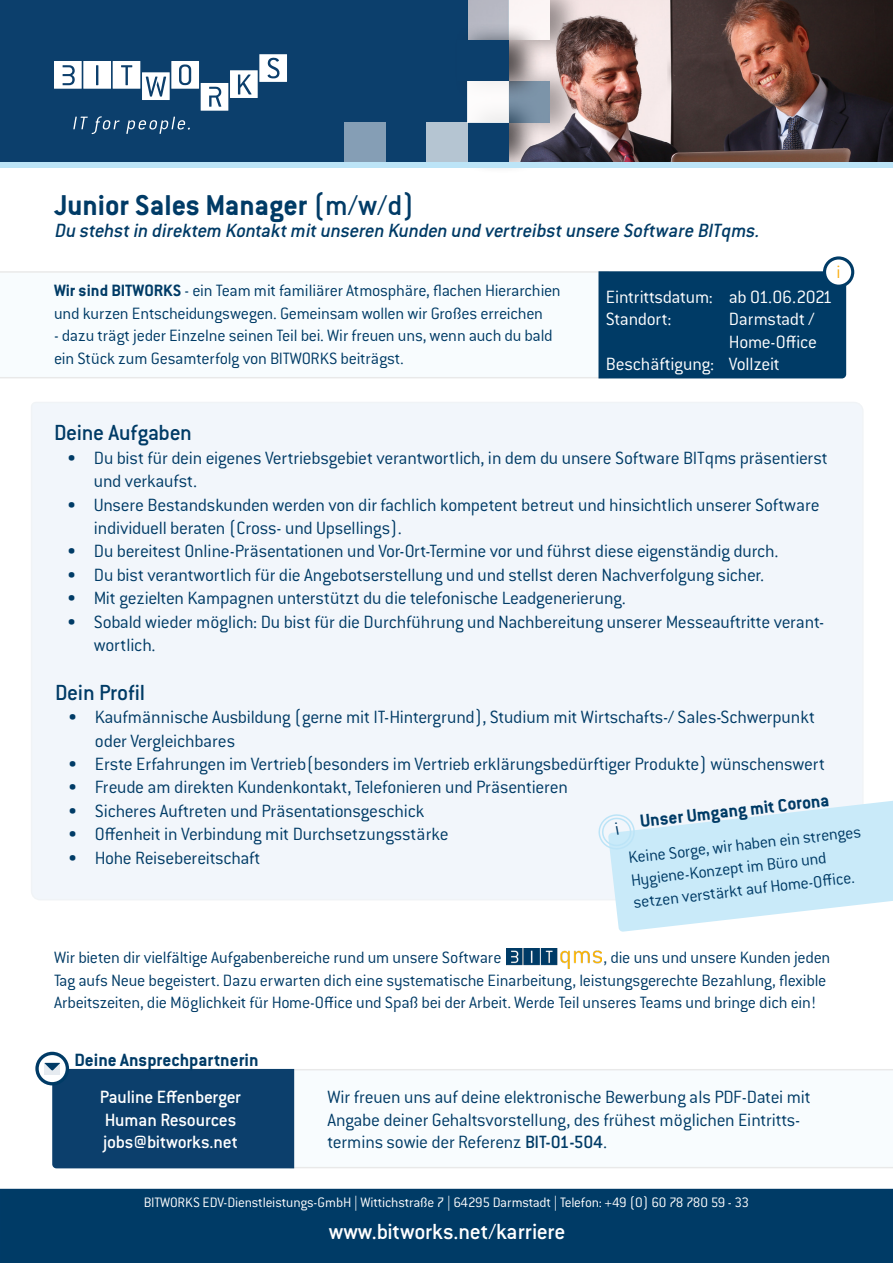
<style>
.page{position:relative;width:893px;height:1263px;background:#fff}
.page>*{position:absolute;margin:0;border:0;box-sizing:border-box;transform-origin:0 0}
.t1{font:700 31.5px "Conduit ITC Std";color:#003b66}
.t2{font:500 24px "Conduit ITC Std";color:#fff}
.t3{font:500 24px "Conduit ITC Std";letter-spacing:-.015em;color:#003b66}
.t4{font:italic 500 21px "Conduit ITC Std";color:#003b66}
.t5{font:300 19.5px/23.4px "Conduit ITC Std";letter-spacing:-.015em;color:#003b66}
.t6{font:300 19.5px/22.5px "Conduit ITC Std";letter-spacing:-.015em;color:#fff}
.t7{font:500 19.5px "Conduit ITC Std";letter-spacing:-.01em;color:#fff}
.t8{font:700 19.5px "Conduit ITC Std";color:#003b66}
.t9{font:300 19.5px "Conduit ITC Std";color:#faaf18}
.t10{font:300 18px/22.5px "Conduit ITC Std";letter-spacing:-.015em;color:#003b66}
.t11{font:300 15px "Conduit ITC Std";letter-spacing:-.015em;color:#fff}
.s1{font-weight:500}
.s2{font-weight:700}
</style>
<div class="page">
<div style="left:0;top:1189px;width:893px;height:74px;background:#003b66"></div>
<svg style="left:294px;top:1069px;width:599px;height:99px"></svg>
<svg style="left:0;top:271px;width:598px;height:107px"></svg>
<svg style="left:35px;top:1052px;width:34px;height:33px"></svg>
<svg style="left:39px;top:1055px;width:27px;height:27px"></svg>
<svg style="left:44px;top:1063px;width:250px;height:105px;background:#215079"></svg>
<img style="left:506px;top:948px;width:96px;height:20px">
<div style="left:31px;top:402px;width:832px;height:498px;background:#f2f6fb"></div>
<div style="left:598px;top:271px;width:248px;height:107px;background:#003b66"></div>
<svg style="left:823px;top:256px;width:31px;height:32px"></svg>
<div style="left:826px;top:260px;width:25px;height:25px;background:#fff;border-radius:50%"></div>
<img style="left:540px;top:0;width:353px;height:162px">
<div style="left:0;top:0;width:468px;height:162px;background:#0c3f6c"></div>
<svg style="left:54px;top:54px;width:233px;height:80px"></svg>
<div style="left:461px;top:95px;width:79px;height:79px;background:#231f20;opacity:.75"></div>
<div style="left:468px;top:122px;width:41px;height:41px;background:#0c3f6c"></div>
<div style="left:427px;top:122px;width:41px;height:41px;background:#b5c5d2"></div>
<div style="left:344px;top:122px;width:42px;height:41px;background:#859eb5"></div>
<div style="left:505px;top:64px;width:78px;height:78px;background:#231f20;opacity:.75"></div>
<svg style="left:509px;top:81px;width:41px;height:41px"></svg>
<div style="left:505px;top:0;width:78px;height:60px;background:#231f20;opacity:.75"></div>
<div style="left:509px;top:0;width:41px;height:40px;background:#fbf5f5"></div>
<div style="left:454px;top:23px;width:88px;height:78px;background:#231f20;opacity:.75"></div>
<div style="left:458px;top:40px;width:51px;height:41px;background:#0c3f6c"></div>
<div style="left:468px;top:81px;width:41px;height:41px;background:#fff"></div>
<svg style="left:468px;top:0;width:41px;height:40px;background:#b0b2bd"></svg>
<div style="left:0;top:162px;width:893px;height:6px;background:#bce4f7"></div>
<svg style="left:598px;top:800px;width:295px;height:132px"></svg>
<p class="t1" style="left:54px;top:186px;width:362px">Junior Sales Manager <span class="s1">(m/w/d)</span></p>
<p class="t4" style="left:54px;top:218px;width:711px">Du stehstin direktem Kontaktmitunseren Kunden und vertreibstunsere Software BITqms.</p>
<p class="t9" style="left:837px;top:260px;width:6px">i</p>
<p class="t10" style="left:54px;top:279px;width:508px"><span class="s2">Wir sind BITWORKS</span> - ein Team mit familiärer Atmosphäre, flachen Hierarchien und kurzen Entscheidungswegen. Gemeinsam wollen wir Großes erreichen</p>
<p class="t10" style="left:54px;top:324px;width:500px">- dazu trägt jeder Einzelne seinen Teil bei. Wir freuen uns, wenn auch du bald ein Stück zum Gesamterfolg von BITWORKS beiträgst.</p>
<p class="t6" style="left:606px;top:285px;width:109px">Eintrittsdatum:</p>
<p class="t6" style="left:606px;top:307px;width:67px">Standort:</p>
<p class="t6" style="left:606px;top:352px;width:110px">Beschäftigung:</p>
<p class="t6" style="left:729px;top:285px;width:105px">ab 01.06.2021</p>
<p class="t6" style="left:729px;top:307px;width:90px">Darmstadt /<br>Home-Office</p>
<p class="t6" style="left:729px;top:352px;width:52px">Vollzeit</p>
<p class="t3" style="left:54px;top:418px;width:139px">Deine Aufgaben</p>
<p class="t5" style="left:94px;top:445px;width:735px;text-indent:-27px">• Du bist für dein eigenes Vertriebsgebiet verantwortlich, in dem du unsere Software BITqms präsentierst und verkaufst.</p>
<p class="t5" style="left:94px;top:492px;width:727px;text-indent:-27px">• Unsere Bestandskunden werden von dir fachlich kompetent betreut und hinsichtlich unserer Software individuell beraten (Cross- und Upsellings).</p>
<p class="t5" style="left:67px;top:539px;width:713px">• Du bereitest Online-Präsentationen und Vor-Ort-Termine vor und führst diese eigenständig durch.</p>
<p class="t5" style="left:67px;top:562px;width:699px">• Du bist verantwortlich für die Angebotserstellung und und stellst deren Nachverfolgung sicher.</p>
<p class="t5" style="left:67px;top:586px;width:561px">• Mit gezielten Kampagnen unterstützt du die telefonische Leadgenerierung.</p>
<p class="t5" style="left:94px;top:609px;width:732px;text-indent:-27px">• Sobald wieder möglich: Du bist für die Durchführung und Nachbereitung unserer Messeauftritte verant&shy;wortlich.</p>
<p class="t3" style="left:55px;top:678px;width:92px">Dein Profil</p>
<p class="t5" style="left:95px;top:705px;width:722px;text-indent:-27px">• Kaufmännische Ausbildung (gerne mit IT-Hintergrund), Studium mit Wirtschafts-/ Sales-Schwerpunkt oder Vergleichbares</p>
<p class="t5" style="left:68px;top:752px;width:759px">• Erste Erfahrungen im Vertrieb(besonders im Vertrieb erklärungsbedürftiger Produkte) wünschenswert</p>
<p class="t5" style="left:68px;top:775px;width:502px">• Freude am direkten Kundenkontakt, Telefonieren und Präsentieren</p>
<p class="t5" style="left:68px;top:798px;width:358px">• Sicheres Auftreten und Präsentationsgeschick</p>
<p class="t5" style="left:68px;top:822px;width:382px">• Offenheit in Verbindung mit Durchsetzungsstärke</p>
<p class="t5" style="left:68px;top:845px;width:194px">• Hohe Reisebereitschaft</p>
<p class="t8" style="left:639px;top:809px;width:192px;rotate:-6deg">Unser Umgang mit Corona</p>
<p class="t10" style="left:627px;top:845px;width:236px;rotate:-6deg">Keine Sorge, wir haben ein strenges<br>Hygiene-Konzept im Büro und</p>
<p class="t10" style="left:632px;top:890px;width:224px;rotate:-6deg">setzen verstärkt auf Home-Offi ce.</p>
<p class="t10" style="left:54px;top:946px;width:778px;text-indent:549px">, die uns und unsere Kunden jeden<br>Tag aufs Neue begeistert. Dazu erwarten dich eine systematische Einarbeitung, leistungsgerechte Bezahlung, flexible<br>Arbeitszeiten, die Möglichkeit für Home-Office und Spaß bei der Arbeit. Werde Teil unseres Teams und bringe dich ein!</p>
<p class="t10" style="left:54px;top:946px;width:449px">Wir bieten dir vielfältige Aufgabenbereiche rund um unsere Software</p>
<p class="t8" style="left:74px;top:1048px;width:186px">Deine Ansprechpartnerin</p>
<p class="t7" style="left:100px;top:1085px;width:143px">Pauline Effenberger</p>
<p class="t7" style="left:105px;top:1108px;width:133px">Human Resources</p>
<p class="t7" style="left:103px;top:1130px;width:136px">jobs@bitworks.net</p>
<p class="t5" style="left:327px;top:1085px;width:485px;line-height:22.5px">Wir freuen uns auf deine elektronische Bewerbung als PDF-Datei mit<br>Angabe deiner Gehaltsvorstellung, des frühest möglichen Eintritts&shy;termins sowie der Referenz <span class="s1">BIT-01-504</span>.</p>
<p class="t11" style="left:144px;top:1193px;width:607px">BITWORKS EDV-Dienstleistungs-GmbH | Wittichstraße 7 | 64295 Darmstadt | Telefon: +49 (0) 60 78 780 59 - 33</p>
<p class="t2" style="left:329px;top:1217px;width:238px">www.bitworks.net/karriere</p>
</div>
